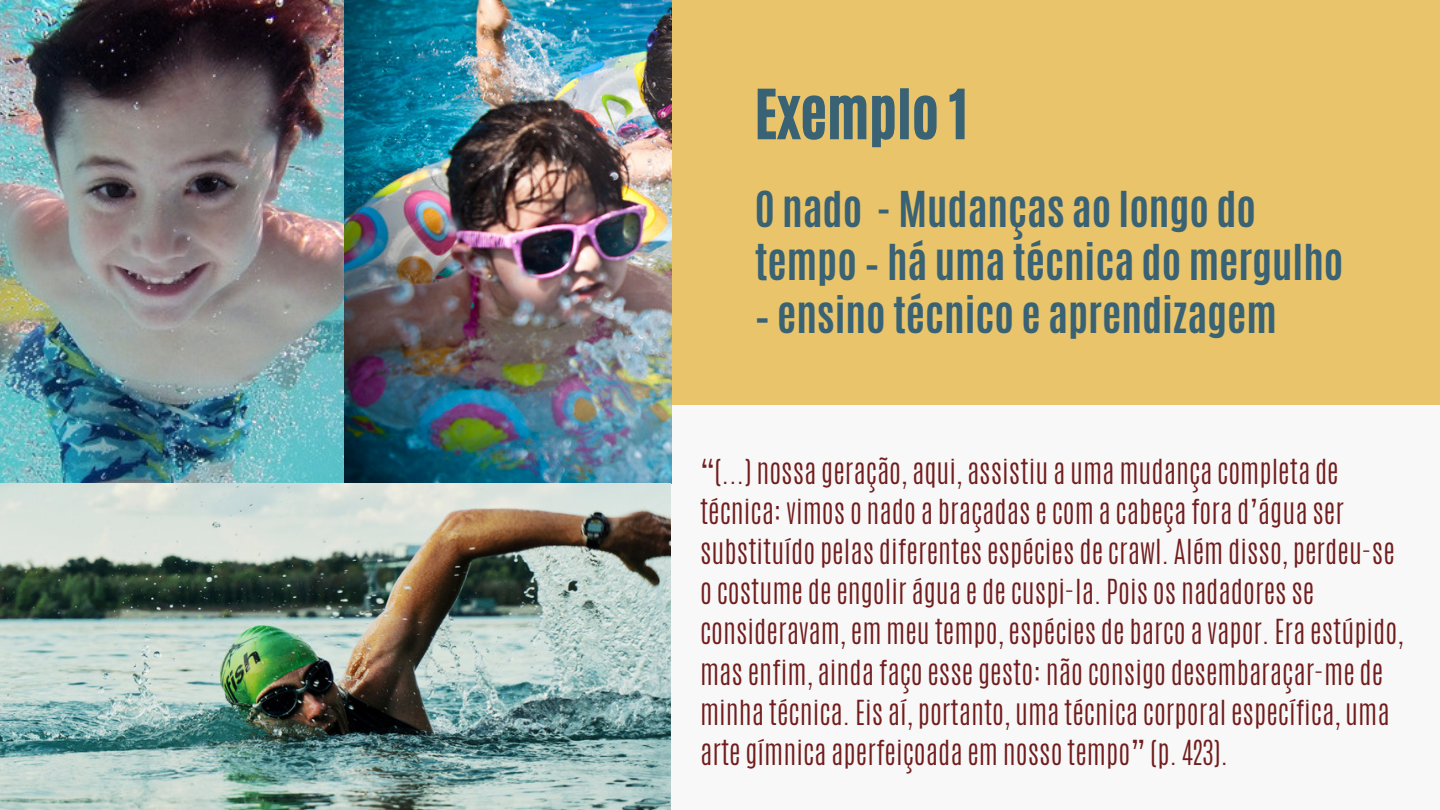
<style>
.page{position:relative;width:1440px;height:810px;background:#f8f8f8}
.page>*{position:absolute;margin:0;border:0;box-sizing:border-box;transform-origin:0 0}
.t1{font:57.2px "CA Generated";color:#396275}
.t2{font:700 41.3px/53.3px "Antonio";color:#396275}
.t3{font:300 28.8px/40.1px "Antonio";color:#721d1d}
</style>
<div class="page">
<div style="left:671px;top:0;width:769px;height:405px;background:#e9c46a"></div>
<img style="left:0;top:0;width:671px;height:669px">
<img style="left:345px;top:0;width:326px;height:484px">
<img style="left:0;top:484px;width:670px;height:326px">
<p class="t1" style="left:755px;top:73px;width:215px">Exemplo 1</p>
<p class="t2" style="left:755px;top:183px;width:590px">O nado - Mudanças ao longo do tempo – há uma técnica do mergulho</p>
<p class="t2" style="left:755px;top:289px;width:524px">– ensino técnico e aprendizagem</p>
<p class="t3" style="left:700px;top:452px;width:705px">“(...) nossa geração, aqui, assistiu a uma mudança completa de técnica: vimos o nado a braçadas e com a cabeça fora d’água ser substituído pelas diferentes espécies de crawl. Além disso, perdeu-se o costume de engolir água e de cuspi-la. Pois os nadadores se consideravam, em meu tempo, espécies de barco a vapor. Era estúpido, mas enfim, ainda faço esse gesto: não consigo desembaraçar-me de minha técnica. Eis aí, portanto, uma técnica corporal específica, uma arte gímnica aperfeiçoada em nosso tempo” (p. 423).</p>
</div>
